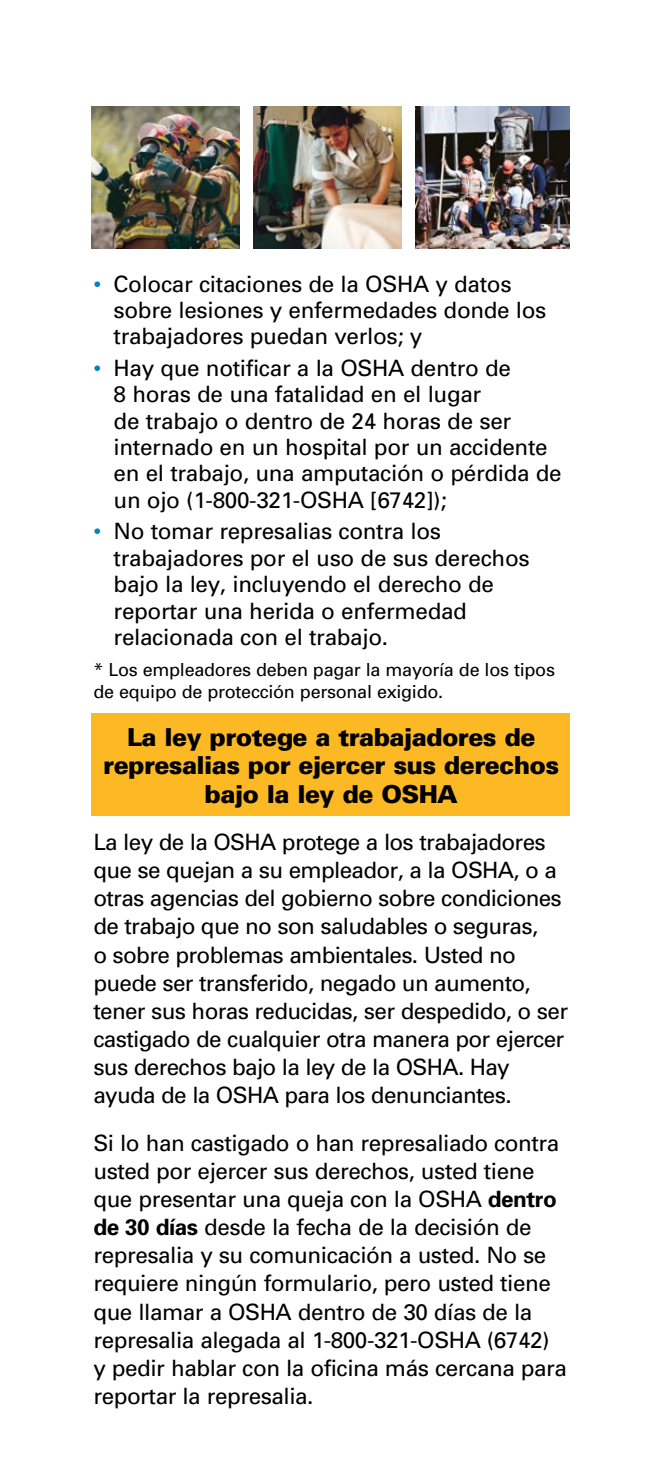
<style>
.page{position:relative;width:648px;height:1458px;background:#fff}
.page>*{position:absolute;margin:0;border:0;box-sizing:border-box;transform-origin:0 0}
.t1{font:900 24.75px/28.1px "Univers";letter-spacing:-.025em;color:#000;text-align:center}
.t2{font:22.5px/28.1px "Univers";letter-spacing:-.02em;color:#000}
.t3{font:18px/21.6px "Univers";letter-spacing:-.015em;color:#000}
.s1{color:#0082c4}
.s2{font-weight:700}
</style>
<div class="page">
<div style="left:91px;top:713px;width:479px;height:103px;background:#fdb924"></div>
<img style="left:91px;top:106px;width:149px;height:142px">
<img style="left:253px;top:106px;width:149px;height:142px">
<img style="left:415px;top:106px;width:155px;height:142px">
<p class="t2" style="left:114px;top:270px;width:434px;line-height:26.6px;text-indent:-20px"><span class="s1">•</span> Colocar citaciones de la OSHA y datos sobre lesiones y enfermedades donde los trabajadores puedan verlos; y</p>
<p class="t2" style="left:114px;top:354px;width:450px;line-height:26.6px;text-indent:-20px"><span class="s1">•</span> Hay que notificar a la OSHA dentro de<br>8 horas de una fatalidad en el lugar<br>de trabajo o dentro de 24 horas de ser internado en un hospital por un accidente en el trabajo, una amputación o pérdida de un ojo (1-800-321-OSHA [6742]);</p>
<p class="t2" style="left:114px;top:518px;width:418px;line-height:26.6px;text-indent:-20px"><span class="s1">•</span> No tomar represalias contra los trabajadores por el uso de sus derechos bajo la ley, incluyendo el derecho de reportar una herida o enfermedad relacionada con el trabajo.</p>
<p class="t3" style="left:93px;top:659px;width:463px">* Los empleadores deben pagar la mayoría de los tipos de equipo de protección personal exigido.</p>
<h1 class="t1" style="left:103px;top:723px;width:457px">La ley protege a trabajadores de represalias por ejercer sus derechos bajo la ley de OSHA</h1>
<p class="t2" style="left:93px;top:828px;width:476px">La ley de la OSHA protege a los trabajadores que se quejan a su empleador, a la OSHA, o a otras agencias del gobierno sobre condiciones de trabajo que no son saludables o seguras,<br>o sobre problemas ambientales. Usted no puede ser transferido, negado un aumento, tener sus horas reducidas, ser despedido, o ser castigado de cualquier otra manera por ejercer sus derechos bajo la ley de la OSHA. Hay ayuda de la OSHA para los denunciantes.</p>
<p class="t2" style="left:93px;top:1128px;width:475px">Si lo han castigado o han represaliado contra usted por ejercer sus derechos, usted tiene que presentar una queja con la OSHA <span class="s2">dentro de 30 días</span> desde la fecha de la decisión de represalia y su comunicación a usted. No se requiere ningún formulario, pero usted tiene que llamar a OSHA dentro de 30 días de la represalia alegada al 1-800-321-OSHA (6742) y pedir hablar con la oficina más cercana para reportar la represalia.</p>
</div>
